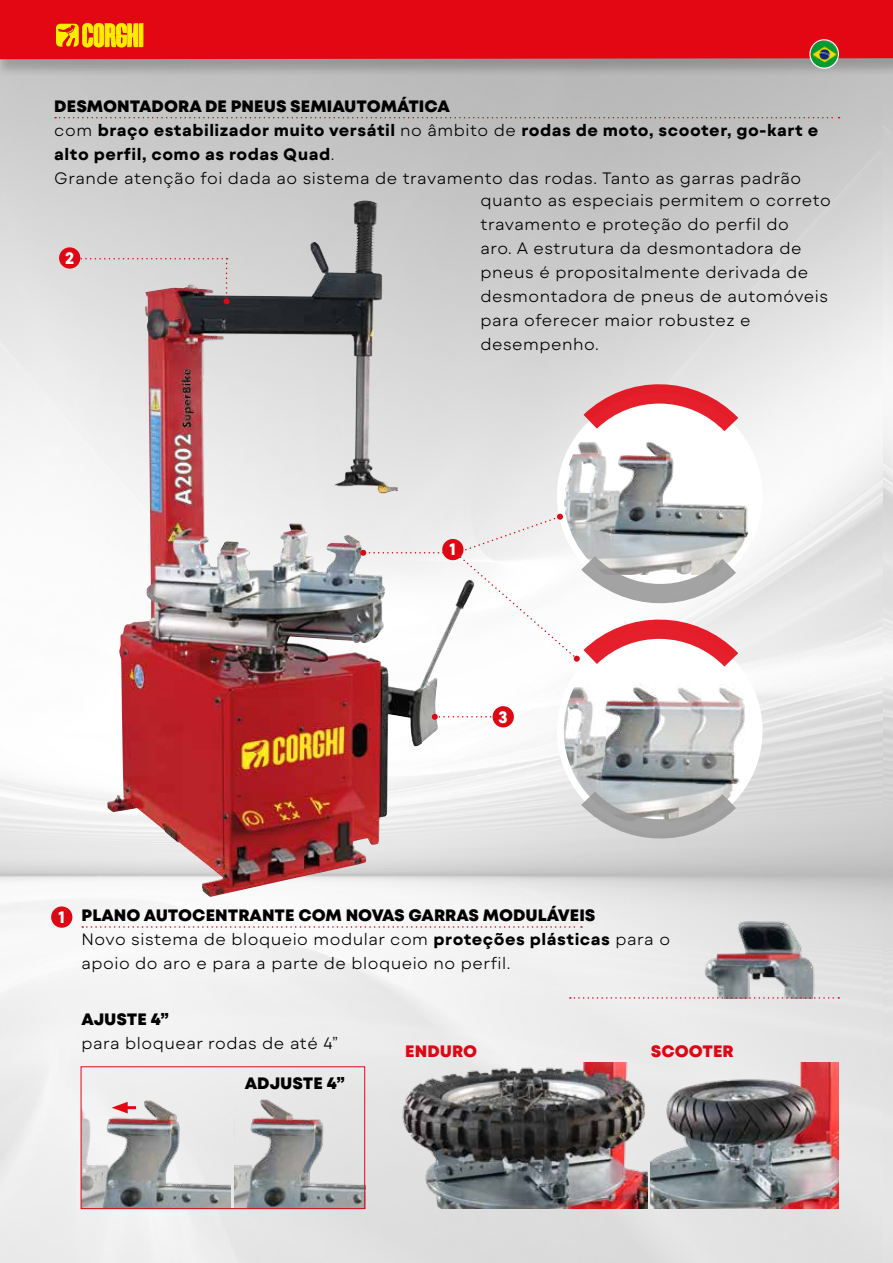
<style>
.page{position:relative;width:893px;height:1263px;background:#fff}
.page>*{position:absolute;margin:0;border:0;box-sizing:border-box;transform-origin:0 0}
.t1{font:300 16.5px/24px "Mont Blanc";letter-spacing:.03em;color:#000}
.t2{font:700 16.5px/24px "Mont Blanc";letter-spacing:.03em;color:#000}
.t3{font:800 16.5px "Mont Blanc";color:#000}
.t4{font:800 16.5px "Mont Blanc";color:#dc0814}
.t5{font:700 16.5px "Mont Blanc";color:#fff}
.s1{font-weight:800}
.s2{font-weight:300}
.s3{font-weight:700}
</style>
<div class="page">
<img style="left:0;top:114px;width:883px;height:1149px">
<div style="left:0;top:0;width:893px;height:114px;background:#bfbfbf"></div>
<svg style="left:0;top:0;width:893px;height:96px;fill:#e30613"></svg>
<svg style="left:54px;top:22px;width:91px;height:26px"></svg>
<svg style="left:56px;top:23px;width:87px;height:24px"></svg>
<img style="left:564px;top:412px;width:192px;height:163px">
<svg style="left:583px;top:373px;width:155px;height:58px"></svg>
<img style="left:564px;top:658px;width:192px;height:163px">
<svg style="left:581px;top:791px;width:155px;height:59px"></svg>
<img style="left:107px;top:204px;width:251px;height:608px">
<svg style="left:72px;top:258px;width:158px;height:46px"></svg>
<svg style="left:432px;top:714px;width:61px;height:6px"></svg>
<div style="left:51px;top:906px;width:21px;height:22px;background:#dc0814;border-radius:50%"></div>
<div style="left:59px;top:247px;width:21px;height:22px;background:#dc0814;border-radius:50%"></div>
<div style="left:493px;top:706px;width:21px;height:21px;background:#dc0814;border-radius:50%"></div>
<img style="left:704px;top:902px;width:135px;height:95px">
<img style="left:83px;top:1086px;width:147px;height:121px">
<img style="left:235px;top:1086px;width:128px;height:121px">
<img style="left:398px;top:1062px;width:249px;height:147px">
<img style="left:651px;top:1062px;width:188px;height:147px">
<div style="left:81px;top:1066px;width:284px;height:143px;border:1px solid #dc0814"></div>
<svg style="left:360px;top:514px;width:378px;height:153px"></svg>
<hr style="left:122px;top:1106px;width:14px;height:3px;background:#e30613">
<svg style="left:112px;top:1102px;width:16px;height:11px"></svg>
<img style="left:810px;top:40px;width:28px;height:28px;border-radius:14px">
<div style="left:809px;top:39px;width:30px;height:30px;border:1px solid #fff;border-radius:50%"></div>
<svg style="left:55px;top:117px;width:784px;height:1px"></svg>
<svg style="left:82px;top:926px;width:500px;height:2px"></svg>
<svg style="left:570px;top:997px;width:269px;height:2px"></svg>
<p class="t2" style="left:54px;top:95px;width:765px"><span class="s1">DESMONTADORA DE PNEUS SEMIAUTOMÁTICA<br></span><span class="s2">com</span> braço estabilizador muito versátil <span class="s2">no âmbito de</span> rodas de moto, scooter, go-kart e alto perfil, como as rodas Quad<span class="s2">.<br>Grande atenção foi dada ao sistema de travamento das rodas. Tanto as garras padrão</span></p>
<p class="t5" style="left:65px;top:247px;width:11px">2</p>
<p class="t1" style="left:480px;top:188px;width:352px">quanto as especiais permitem o correto travamento e proteção do perfil do<br>aro. A estrutura da desmontadora de pneus é propositalmente derivada de desmontadora de pneus de automóveis para oferecer maior robustez e desempenho.</p>
<p class="t5" style="left:450px;top:539px;width:8px">1</p>
<p class="t5" style="left:499px;top:706px;width:11px">3</p>
<p class="t5" style="left:59px;top:906px;width:8px">1</p>
<p class="t1" style="left:81px;top:904px;width:590px"><span class="s1">PLANO AUTOCENTRANTE COM NOVAS GARRAS MODULÁVEIS<br></span>Novo sistema de bloqueio modular com <span class="s3">proteções plásticas</span> para o apoio do aro e para a parte de bloqueio no perfil.</p>
<p class="t3" style="left:81px;top:1008px;width:89px">AJUSTE 4”</p>
<p class="t1" style="left:81px;top:1031px;width:258px">para bloquear rodas de até 4”</p>
<p class="t3" style="left:245px;top:1073px;width:102px">ADJUSTE 4”</p>
<p class="t4" style="left:405px;top:1040px;width:74px">ENDURO</p>
<p class="t4" style="left:651px;top:1040px;width:85px">SCOOTER</p>
</div>
